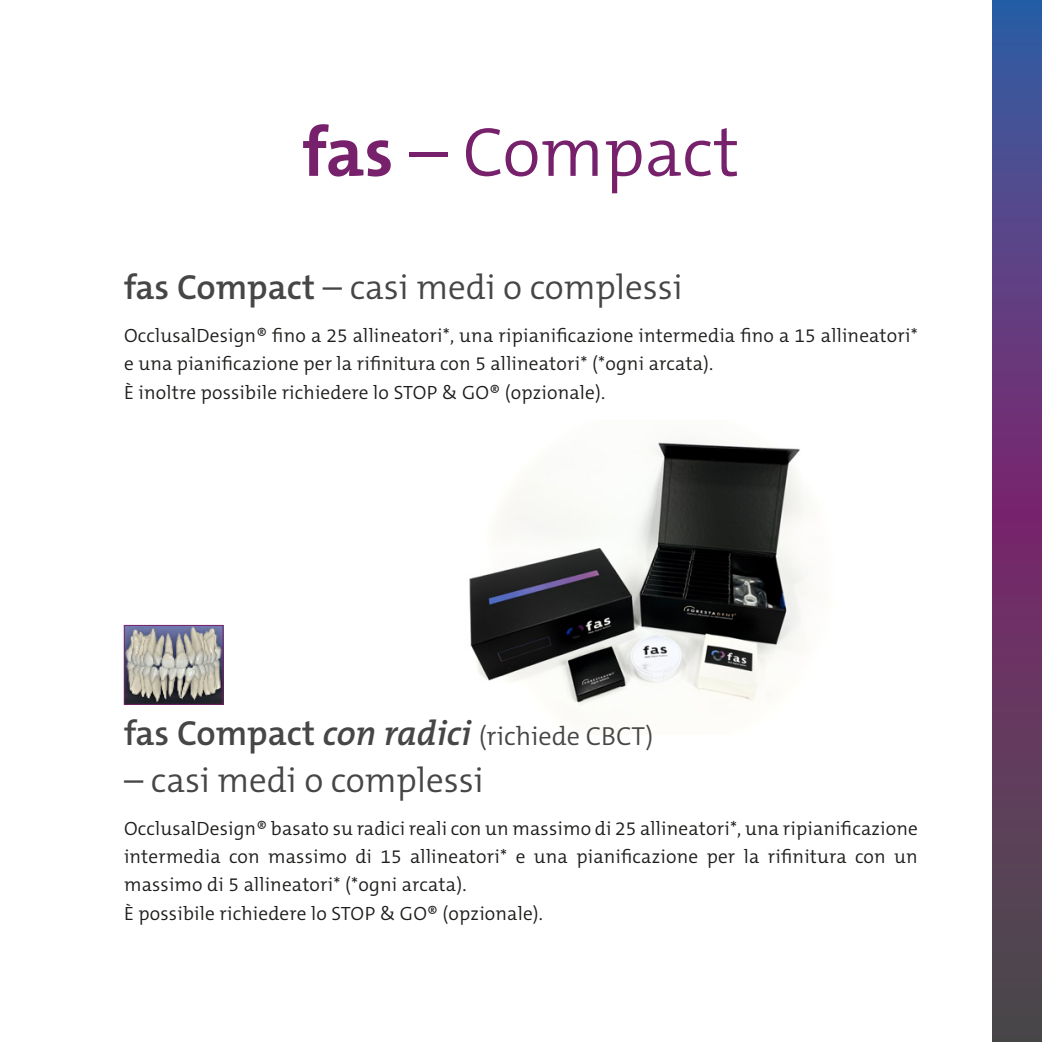
<style>
.page{position:relative;width:1042px;height:1042px;background:#fff}
.page>*{position:absolute;margin:0;border:0;box-sizing:border-box;transform-origin:0 0}
.t1{font:300 70px "The Mix C5";color:#77216c}
.t2{font:300 35px "The Mix C5";color:#454645}
.t3{font:300 26.25px "The Mix C5";color:#454645}
.t4{font:300 19.25px/28px "The Mix C5";letter-spacing:.01em;color:#1d1d1b}
.s1{font-weight:700}
.s2{font-weight:600}
.s3{font-weight:600;font-size:35px}
.s4{font-weight:600;font-style:italic;font-size:35px}
</style>
<div class="page">
<svg style="left:992px;top:0;width:50px;height:1042px;background:#5b3e71"></svg>
<img style="left:469px;top:440px;width:346px;height:292px">
<img style="left:126px;top:627px;width:95px;height:75px">
<div style="left:124px;top:625px;width:99px;height:79px;border:1px solid #77216c"></div>
<p class="t1" style="left:302px;top:107px;width:438px"><span class="s1">fas</span> – Compact</p>
<p class="t2" style="left:124px;top:264px;width:560px"><span class="s2">fas Compact</span> – casi medi o complessi</p>
<p class="t4" style="left:124px;top:321px;width:795px">OcclusalDesign® fino a 25 allineatori*, una ripianificazione intermedia fino a 15 allineatori* e una pianificazione per la rifinitura con 5 allineatori* (*ogni arcata).</p>
<p class="t4" style="left:124px;top:378px;width:483px">È inoltre possibile richiedere lo STOP &amp; GO® (opzionale).</p>
<p class="t3" style="left:124px;top:719px;width:531px"><span class="s3">fas Compact</span> <span class="s4">con radici</span> (richiede CBCT)</p>
<p class="t2" style="left:124px;top:758px;width:361px">– casi medi o complessi</p>
<p class="t4" style="left:124px;top:815px;width:795px;text-align:justify">OcclusalDesign® basato su radici reali con un massimo di 25 allineatori*, una ripianificazione intermedia con massimo di 15 allineatori* e una pianificazione per la rifinitura con un massimo di 5 allineatori* (*ogni arcata).</p>
<p class="t4" style="left:124px;top:900px;width:420px">È possibile richiedere lo STOP &amp; GO® (opzionale).</p>
</div>
